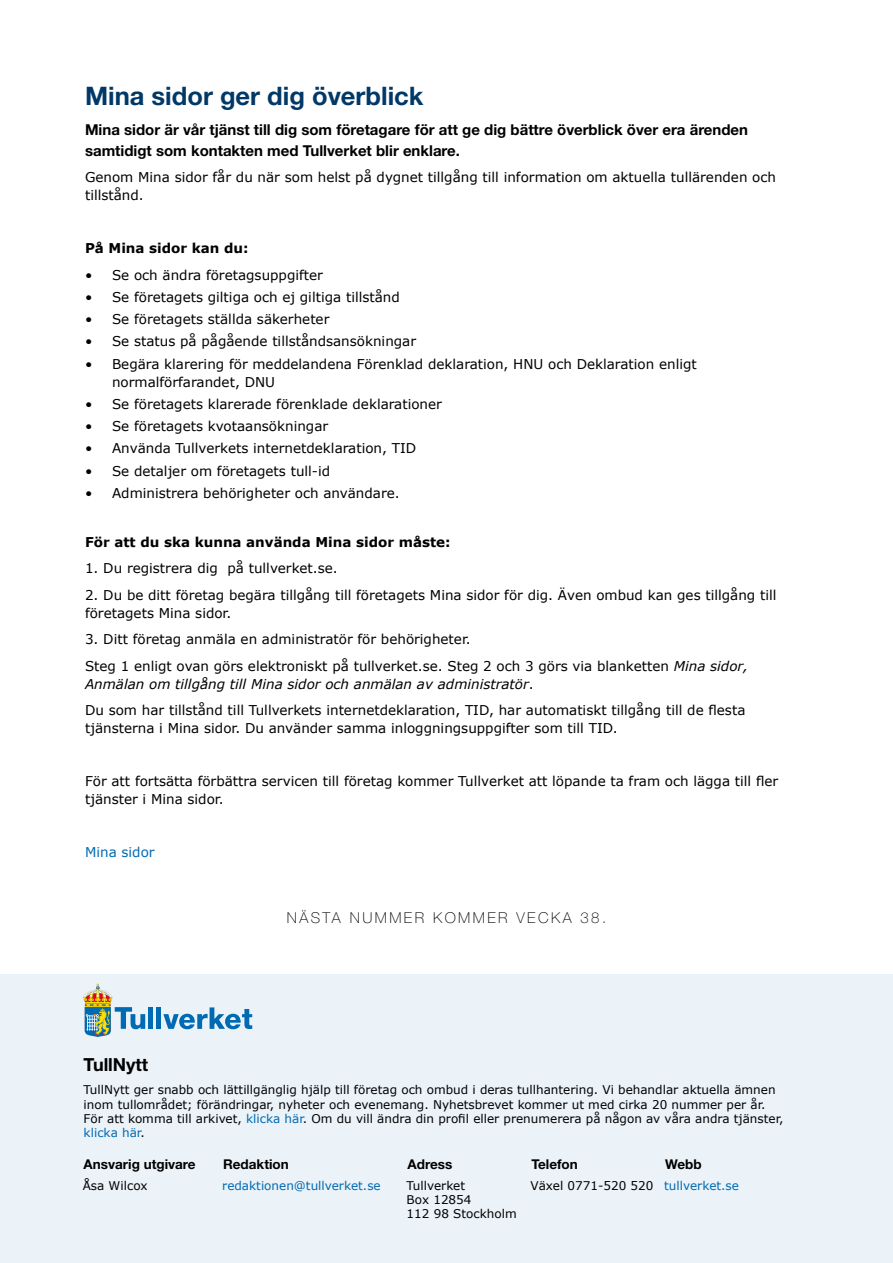
<style>
.page{position:relative;width:893px;height:1263px;background:#fff}
.page>*{position:absolute;margin:0;border:0;box-sizing:border-box;transform-origin:0 0}
.t1{font:700 25.5px "Helvetica Neue";color:#003867}
.t2{font:700 18px "Helvetica Neue";color:#000}
.t3{font:700 15px/21px "Helvetica Neue";color:#000}
.t4{font:100 15px "Helvetica Neue";letter-spacing:.16em;color:#000}
.t5{font:13.5px/18px "Verdana";color:#000}
.t6{font:700 13.5px "Verdana";color:#000}
.t7{font:700 13.5px "Helvetica Neue";color:#000}
.t8{font:13.5px "Verdana";color:#006ab3}
.t9{font:12px/14.4px "Verdana";color:#000}
.t10{font:12px "Verdana";color:#006ab3}
.s1{font-style:italic}
.s2{color:#006ab3}
</style>
<div class="page">
<div style="left:0;top:974px;width:893px;height:289px;background:#ebf3f9"></div>
<div style="left:148px;top:1007px;width:5px;height:22px;background:#006ab3"></div>
<hr style="left:157px;top:1007px;width:4px;height:22px;background:#006ab3">
<svg style="left:163px;top:1007px;width:89px;height:22px"></svg>
<svg style="left:83px;top:984px;width:62px;height:53px"></svg>
<h1 class="t1" style="left:85px;top:80px;width:340px">Mina sidor ger dig överblick</h1>
<p class="t3" style="left:85px;top:118px;width:665px">Mina sidor är vår tjänst till dig som företagare för att ge dig bättre överblick över era ärenden samtidigt som kontakten med Tullverket blir enklare.</p>
<p class="t5" style="left:85px;top:168px;width:692px">Genom Mina sidor får du när som helst på dygnet tillgång till information om aktuella tullärenden och tillstånd.</p>
<p class="t6" style="left:85px;top:239px;width:165px">På Mina sidor kan du:</p>
<p class="t5" style="left:85px;top:265px;width:239px">• Se och ändra företagsuppgifter</p>
<p class="t5" style="left:85px;top:287px;width:316px">• Se företagets giltiga och ej giltiga tillstånd</p>
<p class="t5" style="left:85px;top:310px;width:246px">• Se företagets ställda säkerheter</p>
<p class="t5" style="left:85px;top:332px;width:333px">• Se status på pågående tillståndsansökningar</p>
<p class="t5" style="left:112px;top:354px;width:586px;text-indent:-27px">• Begära klarering för meddelandena Förenklad deklaration, HNU och Deklaration enligt normalförfarandet, DNU</p>
<p class="t5" style="left:85px;top:394px;width:358px">• Se företagets klarerade förenklade deklarationer</p>
<p class="t5" style="left:85px;top:417px;width:245px">• Se företagets kvotaansökningar</p>
<p class="t5" style="left:85px;top:439px;width:333px">• Använda Tullverkets internetdeklaration, TID</p>
<p class="t5" style="left:85px;top:461px;width:247px">• Se detaljer om företagets tull-id</p>
<p class="t5" style="left:85px;top:483px;width:316px">• Administrera behörigheter och användare.</p>
<p class="t6" style="left:85px;top:533px;width:367px">För att du ska kunna använda Mina sidor måste:</p>
<p class="t5" style="left:85px;top:559px;width:254px">1. Du registrera dig på tullverket.se.</p>
<p class="t5" style="left:85px;top:585px;width:693px">2. Du be ditt företag begära tillgång till företagets Mina sidor för dig. Även ombud kan ges tillgång till företagets Mina sidor.</p>
<p class="t5" style="left:85px;top:625px;width:665px;line-height:26.5px">3. Ditt företag anmäla en administratör för behörigheter.<br>Steg 1 enligt ovan görs elektroniskt på tullverket.se. Steg 2 och 3 görs via blanketten <span class="s1">Mina sidor,</span></p>
<p class="t5" style="left:85px;top:670px;width:662px;line-height:26.5px"><span class="s1">Anmälan om tillgång till Mina sidor och anmälan av administratör</span>.<br>Du som har tillstånd till Tullverkets internetdeklaration, TID, har automatiskt tillgång till de flesta</p>
<p class="t5" style="left:85px;top:719px;width:534px">tjänsterna i Mina sidor. Du använder samma inloggningsuppgifter som till TID.</p>
<p class="t5" style="left:85px;top:772px;width:695px">För att fortsätta förbättra servicen till företag kommer Tullverket att löpande ta fram och lägga till fler tjänster i Mina sidor.</p>
<p class="t8" style="left:85px;top:844px;width:71px">Mina sidor</p>
<p class="t4" style="left:287px;top:909px;width:321px">NÄSTA NUMMER KOMMER VECKA 38.</p>
<h2 class="t2" style="left:84px;top:1054px;width:66px">TullNytt</h2>
<p class="t9" style="left:84px;top:1082px;width:701px">TullNytt ger snabb och lättillgänglig hjälp till företag och ombud i deras tullhantering. Vi behandlar aktuella ämnen inom tullområdet; förändringar, nyheter och evenemang. Nyhetsbrevet kommer ut med cirka 20 nummer per år.<br>För att komma till arkivet, <span class="s2">klicka här</span>. Om du vill ändra din profil eller prenumerera på någon av våra andra tjänster, <span class="s2">klicka här</span>.</p>
<p class="t7" style="left:84px;top:1156px;width:114px">Ansvarig utgivare</p>
<p class="t7" style="left:223px;top:1156px;width:67px">Redaktion</p>
<p class="t7" style="left:408px;top:1156px;width:46px">Adress</p>
<p class="t7" style="left:531px;top:1156px;width:48px">Telefon</p>
<p class="t7" style="left:665px;top:1156px;width:38px">Webb</p>
<p class="t9" style="left:83px;top:1177px;width:66px">Åsa Wilcox</p>
<p class="t10" style="left:222px;top:1177px;width:160px">redaktionen@tullverket.se</p>
<p class="t9" style="left:407px;top:1177px;width:112px">Tullverket<br>Box 12854<br>112 98 Stockholm</p>
<p class="t9" style="left:530px;top:1177px;width:210px">Växel 0771-520 520 <span class="s2">tullverket.se</span></p>
</div>
